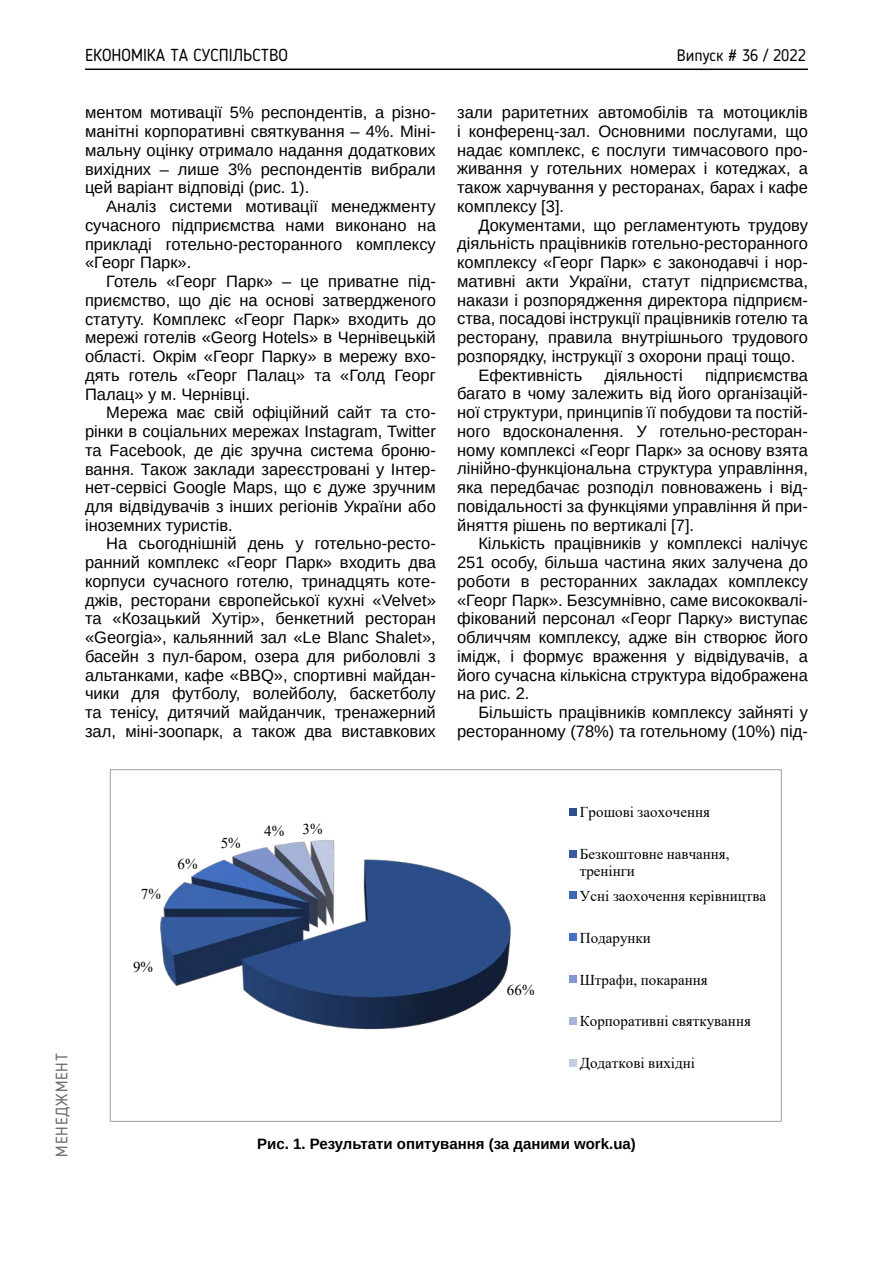
<style>
.page{position:relative;width:893px;height:1263px;background:#fff}
.page>*{position:absolute;margin:0;border:0;box-sizing:border-box;transform-origin:0 0}
.t1{font:17.25px "Blogger Sans";color:#000}
.t2{font:16.5px/18.8px "Arimo";color:#000;text-align:justify}
.t3{font:16.5px "Blogger Sans";color:#000}
.t4{font:16.5px "Blogger Sans";letter-spacing:.05em;color:#6d6e71}
.t5{font:15px/17.2px "Times New Roman";color:#000}
.t6{font:700 15px "Arimo";color:#000}
</style>
<div class="page">
<hr style="left:85px;top:69px;width:723px;height:1px;background:#000">
<img style="left:160px;top:840px;width:351px;height:190px">
<div style="left:569px;top:808px;width:8px;height:7px;background:#2e4f8b"></div>
<div style="left:569px;top:850px;width:8px;height:7px;background:#375da1"></div>
<div style="left:569px;top:892px;width:8px;height:7px;background:#3d68b3"></div>
<div style="left:569px;top:933px;width:8px;height:8px;background:#4472c4"></div>
<div style="left:569px;top:975px;width:8px;height:8px;background:#8197d0"></div>
<div style="left:569px;top:1017px;width:8px;height:8px;background:#a7b5db"></div>
<div style="left:569px;top:1059px;width:8px;height:8px;background:#c3cce5"></div>
<p class="t1" style="left:85px;top:45px;width:204px">ЕКОНОМІКА ТА СУСПІЛЬСТВО</p>
<p class="t3" style="left:677px;top:45px;width:131px">Випуск # 36 / 2022</p>
<p class="t2" style="left:85px;top:103px;width:352px">ментом мотивації 5% респондентів, а різно&shy;манітні корпоративні святкування – 4%. Міні&shy;мальну оцінку отримало надання додаткових вихідних – лише 3% респондентів вибрали цей варіант відповіді (рис. 1).</p>
<p class="t2" style="left:85px;top:197px;width:352px;text-indent:21px">Аналіз системи мотивації менеджменту сучасного підприємства нами виконано на прикладі готельно-ресторанного комплексу «Георг Парк».</p>
<p class="t2" style="left:85px;top:272px;width:352px;text-indent:21px">Готель «Георг Парк» – це приватне під&shy;приємство, що діє на основі затвердженого статуту. Комплекс «Георг Парк» входить до мережі готелів «Georg Hotels» в Чернівецькій області. Окрім «Георг Парку» в мережу вхо&shy;дять готель «Георг Палац» та «Голд Георг Палац» у м. Чернівці.</p>
<p class="t2" style="left:85px;top:403px;width:352px;text-indent:21px">Мережа має свій офіційний сайт та сто&shy;рінки в соціальних мережах Instagram, Twitter та Facebook, де діє зручна система броню&shy;вання. Також заклади зареєстровані у Інтер&shy;нет-сервісі Google Maps, що є дуже зручним для відвідувачів з інших регіонів України або іноземних туристів.</p>
<p class="t2" style="left:85px;top:534px;width:352px;text-indent:21px">На сьогоднішній день у готельно-ресто&shy;ранний комплекс «Георг Парк» входить два корпуси сучасного готелю, тринадцять коте&shy;джів, ресторани європейської кухні «Velvet» та «Козацький Хутір», бенкетний ресторан «Georgia», кальянний зал «Le Blanc Shalet», басейн з пул-баром, озера для риболовлі з альтанками, кафе «BBQ», спортивні майдан&shy;чики для футболу, волейболу, баскетболу та тенісу, дитячий майданчик, тренажерний зал, міні-зоопарк, а також два виставкових</p>
<p class="t2" style="left:457px;top:103px;width:352px">зали раритетних автомобілів та мотоциклів і конференц-зал. Основними послугами, що надає комплекс, є послуги тимчасового про&shy;живання у готельних номерах і котеджах, а також харчування у ресторанах, барах і кафе комплексу [3].</p>
<p class="t2" style="left:478px;top:216px;width:331px">Документами, що регламентують трудову</p>
<p class="t2" style="left:457px;top:234px;width:352px">діяльність працівників готельно-ресторанного</p>
<p class="t2" style="left:457px;top:253px;width:352px">комплексу «Георг Парк» є законодавчі і нор-</p>
<p class="t2" style="left:457px;top:272px;width:352px">мативні акти України, статут підприємства,</p>
<p class="t2" style="left:457px;top:291px;width:352px">накази і розпорядження директора підприєм-</p>
<p class="t2" style="left:457px;top:309px;width:352px">ства, посадові інструкції працівників готелю та</p>
<p class="t2" style="left:457px;top:328px;width:352px">ресторану, правила внутрішнього трудового</p>
<p class="t2" style="left:457px;top:347px;width:340px">розпорядку, інструкції з охорони праці тощо.</p>
<p class="t2" style="left:478px;top:366px;width:105px">Ефективність</p>
<p class="t2" style="left:604px;top:366px;width:80px">діяльності</p>
<p class="t2" style="left:457px;top:366px;width:352px;text-indent:248px">підприємства багато в чому залежить від його організацій&shy;ної структури, принципів її побудови та постій&shy;ного вдосконалення. У готельно-ресторан&shy;ному комплексі «Георг Парк» за основу взята лінійно-функціональна структура управління, яка передбачає розподіл повноважень і від&shy;повідальності за функціями управління й при&shy;йняття рішень по вертикалі [7].</p>
<p class="t2" style="left:457px;top:534px;width:352px;text-indent:21px">Кількість працівників у комплексі налічує 251 особу, більша частина яких залучена до роботи в ресторанних закладах комплексу «Георг Парк». Безсумнівно, саме висококвалі&shy;фікований персонал «Георг Парку» виступає обличчям комплексу, адже він створює його імідж, і формує враження у відвідувачів, а його сучасна кількісна структура відображена на рис. 2.</p>
<p class="t2" style="left:457px;top:703px;width:352px;text-align:right">Більшість працівників комплексу зайняті у ресторанному (78%) та готельному (10%) під-</p>
<p class="t4" style="left:52px;top:1157px;width:105px;rotate:-90deg">МЕНЕДЖМЕНТ</p>
<p class="t5" style="left:141px;top:885px;width:22px">7%</p>
<p class="t5" style="left:178px;top:855px;width:22px">6%</p>
<p class="t5" style="left:221px;top:834px;width:22px">5%</p>
<p class="t5" style="left:264px;top:821px;width:60px">4% 3%</p>
<p class="t5" style="left:133px;top:958px;width:22px">9%</p>
<p class="t5" style="left:507px;top:981px;width:29px">66%</p>
<p class="t5" style="left:580px;top:803px;width:132px">Грошові заохочення</p>
<p class="t5" style="left:580px;top:845px;width:151px">Безкоштовне навчання, тренінги</p>
<p class="t5" style="left:580px;top:887px;width:188px">Усні заохочення керівництва</p>
<p class="t5" style="left:580px;top:928px;width:73px">Подарунки</p>
<p class="t5" style="left:580px;top:970px;width:129px">Штрафи, покарання</p>
<p class="t5" style="left:580px;top:1012px;width:173px">Корпоративні святкування</p>
<p class="t5" style="left:580px;top:1054px;width:117px">Додаткові вихідні</p>
<p class="t6" style="left:257px;top:1133px;width:380px">Рис. 1. Результати опитування (за даними work.ua)</p>
</div>
